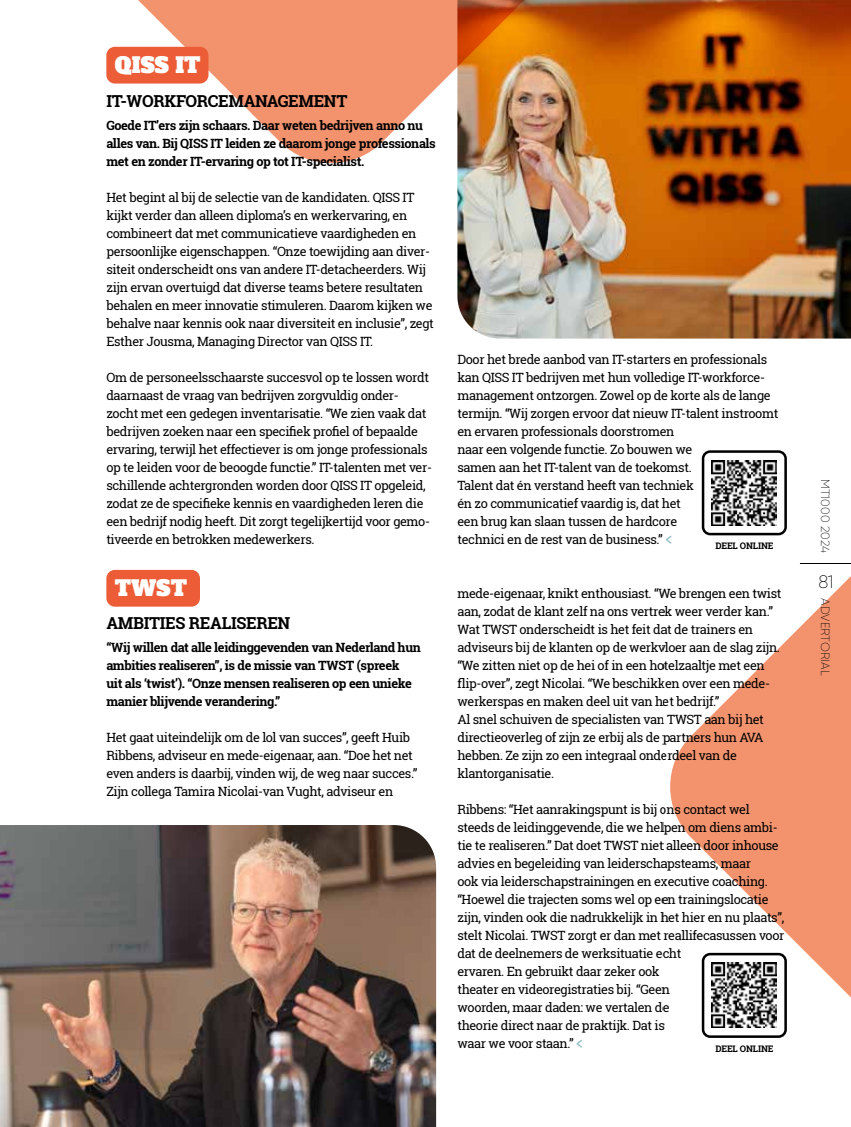
<style>
.page{position:relative;width:851px;height:1127px;background:#fff}
.page>*{position:absolute;margin:0;border:0;box-sizing:border-box;transform-origin:0 0}
.t1{font:21px "Alfa Slab One";color:#fff}
.t2{font:200 18px "Gilroy";color:#000}
.t3{font:700 16.5px "Roboto Slab";letter-spacing:-.02em;color:#000}
.t4{font:12.75px/18px "Roboto Slab";letter-spacing:-.03em;color:#000}
.t5{font:700 12.75px/18px "Roboto Slab";letter-spacing:-.03em;color:#000}
.t6{font:200 12px "Gilroy";letter-spacing:.01em;color:#000}
.t7{font:700 9px "Roboto Slab";letter-spacing:-.015em;color:#000}
.s1{font-family:"Automate OT";font-weight:700;color:#91bdc7}
</style>
<div class="page">
<div style="left:106px;top:570px;width:94px;height:37px;background:#eb5c37;border-radius:9px"></div>
<img style="left:457px;top:0;width:393px;height:339px">
<img style="left:711px;top:460px;width:65px;height:65px">
<div style="left:701px;top:450px;width:85px;height:85px;border:3px solid #000;border-radius:7px"></div>
<img style="left:711px;top:1026px;width:65px;height:2px">
<div style="left:701px;top:953px;width:85px;height:85px;border:3px solid #000;border-radius:7px"></div>
<img style="left:0;top:825px;width:436px;height:302px">
<svg style="left:106px;top:0;width:464px;height:170px"></svg>
<svg style="left:670px;top:563px;width:180px;height:463px"></svg>
<div style="left:106px;top:47px;width:102px;height:37px;background:#eb5c37;border-radius:9px"></div>
<h1 class="t1" style="left:115px;top:47px;width:87px">QISS IT</h1>
<p class="t3" style="left:106px;top:89px;width:242px">IT-WORKFORCEMANAGEMENT</p>
<p class="t5" style="left:106px;top:116px;width:331px">Goede IT’ers zijn schaars. Daar weten bedrijven anno nu alles van. Bij QISS IT leiden ze daarom jonge professionals met en zonder IT-ervaring op tot IT-specialist.</p>
<p class="t4" style="left:106px;top:188px;width:329px">Het begint al bij de selectie van de kandidaten. QISS IT kijkt verder dan alleen diploma’s en werkervaring, en combineert dat met communicatieve vaardigheden en persoonlijke eigenschappen. “Onze toewijding aan diver&shy;siteit onderscheidt ons van andere IT-detacheerders. Wij zijn ervan overtuigd dat diverse teams betere resultaten behalen en meer innovatie stimuleren. Daarom kijken we behalve naar kennis ook naar diversiteit en inclusie”, zegt Esther Jousma, Managing Director van QISS IT.</p>
<p class="t4" style="left:106px;top:368px;width:327px">Om de personeelsschaarste succesvol op te lossen wordt daarnaast de vraag van bedrijven zorgvuldig onder&shy;zocht met een gedegen inventarisatie. “We zien vaak dat bedrijven zoeken naar een specifiek profiel of bepaalde ervaring, terwijl het effectiever is om jonge professionals op te leiden voor de beoogde functie.” IT-talenten met ver&shy;schillende achtergronden worden door QISS IT opgeleid, zodat ze de specifieke kennis en vaardigheden leren die een bedrijf nodig heeft. Dit zorgt tegelijkertijd voor gemo&shy;tiveerde en betrokken medewerkers.</p>
<p class="t4" style="left:457px;top:350px;width:322px">Door het brede aanbod van IT-starters en professionals kan QISS IT bedrijven met hun volledige IT-workforce&shy;management ontzorgen. Zowel op de korte als de lange termijn. “Wij zorgen ervoor dat nieuw IT-talent instroomt</p>
<p class="t4" style="left:457px;top:422px;width:238px">en ervaren professionals doorstromen naar een volgende functie. Zo bouwen we samen aan het IT-talent van de toekomst.<br>Talent dat én verstand heeft van techniek én zo communicatief vaardig is, dat het een brug kan slaan tussen de hardcore technici en de rest van de business.” <span class="s1">&lt;</span></p>
<p class="t7" style="left:715px;top:540px;width:60px">DEEL ONLINE</p>
<p class="t6" style="left:832px;top:479px;width:75px;rotate:90deg">MT1000 2024</p>
<h1 class="t1" style="left:115px;top:570px;width:74px">TWST</h1>
<h2 class="t2" style="left:818px;top:571px;width:17px">81</h2>
<p class="t4" style="left:457px;top:584px;width:325px">mede-eigenaar, knikt enthousiast. “We brengen een twist aan, zodat de klant zelf na ons vertrek weer verder kan.” Wat TWST onderscheidt is het feit dat de trainers en adviseurs bij de klanten op de werkvloer aan de slag zijn. “We zitten niet op de hei of in een hotelzaaltje met een flip-over”, zegt Nicolai. “We beschikken over een mede&shy;werkerspas en maken deel uit van het bedrijf.”<br>Al snel schuiven de specialisten van TWST aan bij het directieoverleg of zijn ze erbij als de partners hun AVA hebben. Ze zijn zo een integraal onderdeel van de klantorganisatie.</p>
<p class="t4" style="left:457px;top:800px;width:328px">Ribbens: “Het aanrakingspunt is bij ons contact wel steeds de leidinggevende, die we helpen om diens ambi&shy;tie te realiseren.” Dat doet TWST niet alleen door inhouse advies en begeleiding van leiderschapsteams, maar<br>ook via leiderschapstrainingen en executive coaching. “Hoewel die trajecten soms wel op een trainingslocatie zijn, vinden ook die nadrukkelijk in het hier en nu plaats”, stelt Nicolai. TWST zorgt er dan met reallifecasussen voor</p>
<p class="t6" style="left:832px;top:598px;width:79px;rotate:90deg">ADVERTORIAL</p>
<p class="t3" style="left:106px;top:612px;width:185px">AMBITIES REALISEREN</p>
<p class="t5" style="left:106px;top:638px;width:316px">“Wij willen dat alle leidinggevenden van Nederland hun ambities realiseren”, is de missie van TWST (spreek<br>uit als ‘twist’). “Onze mensen realiseren op een unieke manier blijvende verandering.”</p>
<p class="t4" style="left:106px;top:728px;width:312px">Het gaat uiteindelijk om de lol van succes”, geeft Huib Ribbens, adviseur en mede-eigenaar, aan. “Doe het net even anders is daarbij, vinden wij, de weg naar succes.” Zijn collega Tamira Nicolai-van Vught, adviseur en</p>
<p class="t4" style="left:457px;top:944px;width:225px">dat de deelnemers de werksituatie echt ervaren. En gebruikt daar zeker ook theater en videoregistraties bij. “Geen woorden, maar daden: we vertalen de theorie direct naar de praktijk. Dat is waar we voor staan.” <span class="s1">&lt;</span></p>
<p class="t7" style="left:715px;top:1042px;width:60px">DEEL ONLINE</p>
</div>
